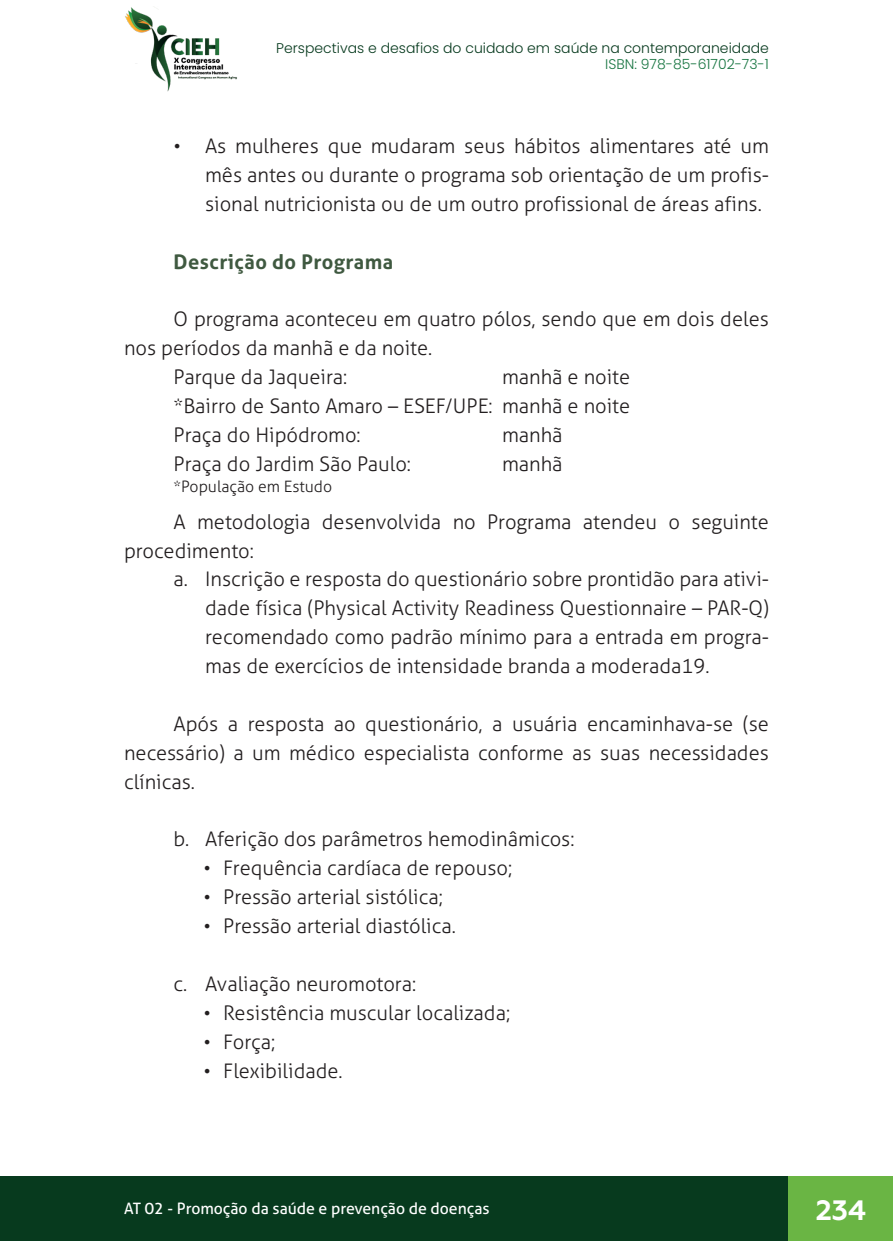
<style>
.page{position:relative;width:893px;height:1241px;background:#fff}
.page>*{position:absolute;margin:0;border:0;box-sizing:border-box;transform-origin:0 0}
.t1{font:700 28px "Geometria";color:#fff}
._8_CORPO{font:300 20.12px/28.9px "Aller";color:#231f20;text-align:justify}
._9_SUBTÍTULO_3{font:700 20.12px "Aller";letter-spacing:.02em;color:#3f5940}
.t2{font:15.75px "Aller";color:#fff}
._5_RODAPE{font:300 15.75px "Aller";color:#231f20}
.t3{font:300 14px "Poppins";color:#073a1e}
.t4{font:300 14px "Poppins";color:#177541}
</style>
<div class="page">
<div style="left:0;top:1176px;width:893px;height:64px;background:#073a1e"></div>
<div style="left:789px;top:1176px;width:104px;height:64px;background:#6ab544"></div>
<img style="left:125px;top:6px;width:112px;height:86px">
<p class="t3" style="left:276px;top:39px;width:494px">Perspectivas e desafios do cuidado em saúde na contemporaneidade</p>
<p class="t4" style="left:605px;top:56px;width:165px">ISBN: 978-85-61702-73-1</p>
<p class="_8_CORPO" style="left:205px;top:131px;width:565px;text-indent:-32px">• As mulheres que mudaram seus hábitos alimentares até um mês antes ou durante o programa sob orientação de um profis&shy;sional nutricionista ou de um outro profissional de áreas afins.</p>
<p class="_9_SUBTÍTULO_3" style="left:174px;top:248px;width:221px">Descrição do Programa</p>
<p class="_8_CORPO" style="left:124px;top:304px;width:646px;text-indent:50px">O programa aconteceu em quatro pólos, sendo que em dois deles nos períodos da manhã e da noite.</p>
<p class="_8_CORPO" style="left:174px;top:362px;width:175px">Parque da Jaqueira:</p>
<p class="_8_CORPO" style="left:502px;top:362px;width:130px">manhã e noite</p>
<p class="_8_CORPO" style="left:174px;top:391px;width:458px">*Bairro de Santo Amaro – ESEF/UPE: manhã e noite</p>
<p class="_8_CORPO" style="left:174px;top:420px;width:189px">Praça do Hipódromo:</p>
<p class="_8_CORPO" style="left:502px;top:420px;width:62px">manhã</p>
<p class="_8_CORPO" style="left:174px;top:449px;width:239px">Praça do Jardim São Paulo:</p>
<p class="_8_CORPO" style="left:502px;top:449px;width:62px">manhã</p>
<p class="_5_RODAPE" style="left:174px;top:476px;width:160px">*População em Estudo</p>
<p class="_8_CORPO" style="left:124px;top:507px;width:646px;text-indent:50px">A metodologia desenvolvida no Programa atendeu o seguinte procedimento:</p>
<p class="_8_CORPO" style="left:205px;top:564px;width:565px;text-indent:-32px">a. Inscrição e resposta do questionário sobre prontidão para ativi&shy;dade física (Physical Activity Readiness Questionnaire – PAR-Q) recomendado como padrão mínimo para a entrada em progra&shy;mas de exercícios de intensidade branda a moderada19.</p>
<p class="_8_CORPO" style="left:124px;top:709px;width:646px;text-indent:50px">Após a resposta ao questionário, a usuária encaminhava-se (se necessário) a um médico especialista conforme as suas necessidades clínicas.</p>
<p class="_8_CORPO" style="left:174px;top:824px;width:402px">b. Aferição dos parâmetros hemodinâmicos:</p>
<p class="_8_CORPO" style="left:203px;top:853px;width:310px">• Frequência cardíaca de repouso;</p>
<p class="_8_CORPO" style="left:203px;top:882px;width:241px">• Pressão arterial sistólica;</p>
<p class="_8_CORPO" style="left:203px;top:911px;width:254px">• Pressão arterial diastólica.</p>
<p class="_8_CORPO" style="left:174px;top:969px;width:244px">c. Avaliação neuromotora:</p>
<p class="_8_CORPO" style="left:203px;top:997px;width:308px">• Resistência muscular localizada;</p>
<p class="_8_CORPO" style="left:203px;top:1026px;width:73px">• Força;</p>
<p class="_8_CORPO" style="left:203px;top:1055px;width:141px">• Flexibilidade.</p>
<p class="t2" style="left:124px;top:1198px;width:367px">AT 02 - Promoção da saúde e prevenção de doenças</p>
<h1 class="t1" style="left:816px;top:1192px;width:52px">234</h1>
</div>
